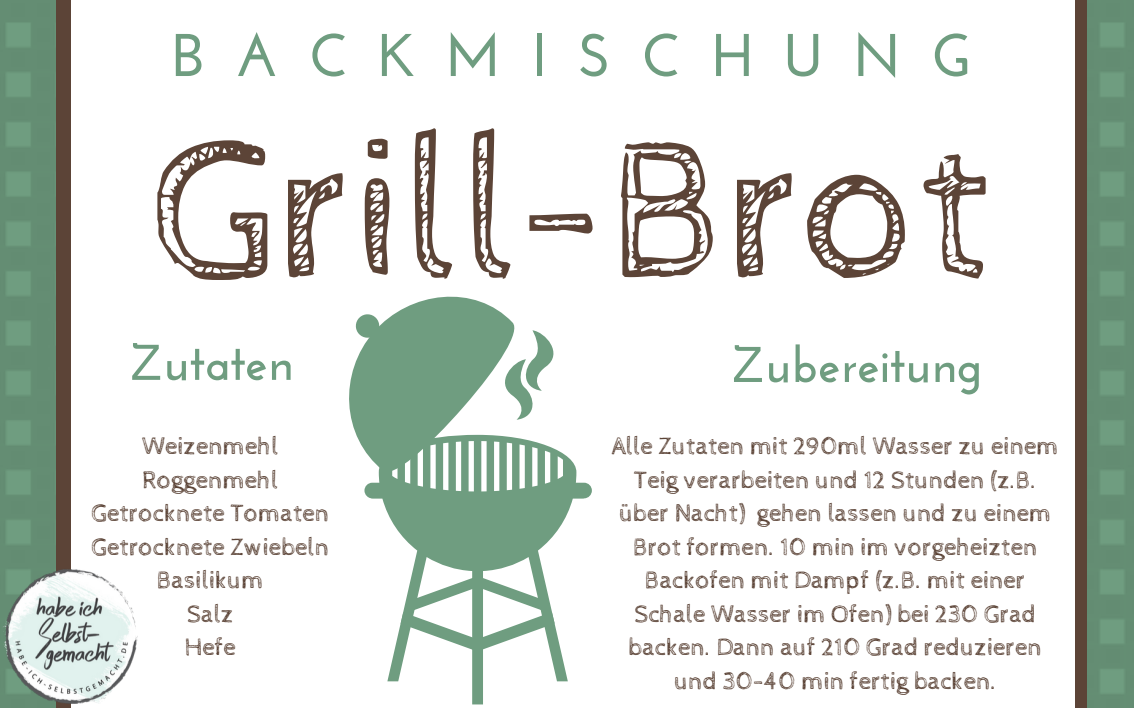
<style>
.page{position:relative;width:1134px;height:708px;background:#fff}
.page>*{position:absolute;margin:0;border:0;box-sizing:border-box;transform-origin:0 0}
.t1{font:200.4px "Cabin Sketch";color:#5c4437}
.t2{font:700 60px "Josefin Sans";letter-spacing:.495em;color:#6f9d80}
.t3{font:700 50px "Josefin Sans";color:#6f9d80}
.t4{font:25.2px/33.6px "Cabin Sketch";color:#5c4437;text-align:center}
</style>
<div class="page">
<img style="left:0;top:0;width:1134px;height:708px">
<div style="left:57px;top:0;width:1030px;height:708px;background:#5c4437"></div>
<div style="left:71px;top:0;width:1004px;height:708px;background:#fff"></div>
<svg style="left:368px;top:438px;width:221px;height:266px"></svg>
<svg style="left:521px;top:330px;width:33px;height:89px"></svg>
<svg style="left:401px;top:576px;width:154px;height:75px"></svg>
<svg style="left:349px;top:296px;width:172px;height:182px;fill:#6f9d80"></svg>
<svg style="left:355px;top:313px;width:25px;height:26px"></svg>
<div style="left:364px;top:483px;width:27px;height:15px;background:#6f9d80;border-radius:8px"></div>
<div style="left:566px;top:483px;width:26px;height:15px;background:#6f9d80;border-radius:8px"></div>
<img style="left:0;top:545px;width:138px;height:163px">
<h2 class="t2" style="left:172px;top:31px;width:802px">BACKMISCHUNG</h2>
<h1 class="t1" style="left:152px;top:99px;width:843px">Grill-Brot</h1>
<h3 class="t3" style="left:128px;top:342px;width:166px">Zutaten</h3>
<p class="t4" style="left:92px;top:430px;width:239px">Weizenmehl<br>Roggenmehl<br>Getrocknete Tomaten<br>Getrocknete Zwiebeln<br>Basilikum<br>Salz<br>Hefe</p>
<h3 class="t3" style="left:730px;top:344px;width:254px">Zubereitung</h3>
<p class="t4" style="left:612px;top:430px;width:449px">Alle Zutaten mit 290ml Wasser zu einem Teig verarbeiten und 12 Stunden (z.B. über Nacht) gehen lassen und zu einem Brot formen. 10 min im vorgeheizten Backofen mit Dampf (z.B. mit einer Schale Wasser im Ofen) bei 230 Grad backen. Dann auf 210 Grad reduzieren und 30-40 min fertig backen.</p>
</div>
